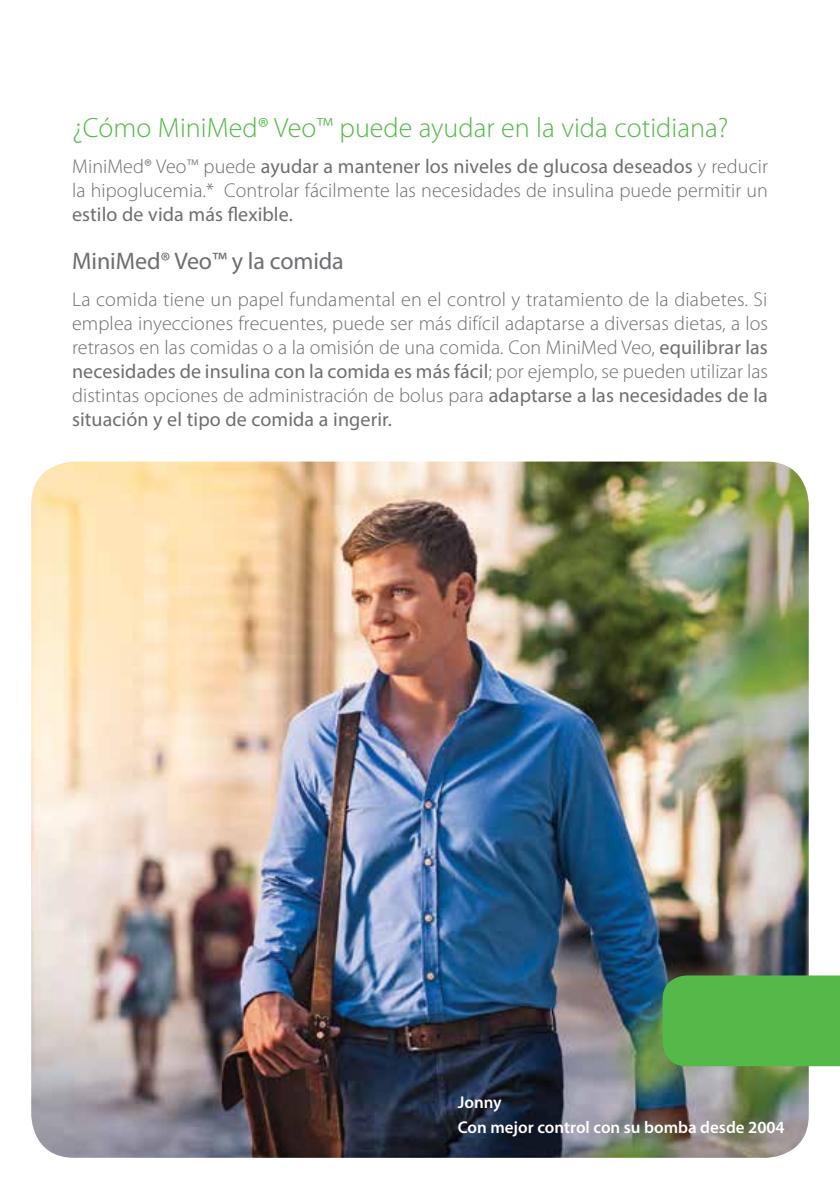
<style>
.page{position:relative;width:840px;height:1191px;background:#fff}
.page>*{position:absolute;margin:0;border:0;box-sizing:border-box;transform-origin:0 0}
.t1{font:300 28px "Myriad Pro";color:#54b948}
.t2{font:24px "Myriad Pro";letter-spacing:-.005em;color:#6d6e71}
.t3{font:300 20px/24px "Myriad Pro";letter-spacing:.005em;color:#6d6e71}
.t4{font:20px "Myriad Pro";letter-spacing:.005em;color:#6d6e71}
.t5{font:600 17px/25px "Myriad Pro";color:#fff}
.s1{font-weight:400}
</style>
<div class="page">
<img style="left:31px;top:461px;width:777px;height:696px">
<div style="left:662px;top:975px;width:177px;height:91px;background:#54b948"></div>
<h1 class="t1" style="left:72px;top:113px;width:657px">¿Cómo MiniMed® Veo™ puede ayudar en la vida cotidiana?</h1>
<p class="t3" style="left:72px;top:155px;width:697px">MiniMed® Veo™ puede <span class="s1">ayudar a mantener los niveles de glucosa deseados</span> y reducir la hipoglucemia.* Controlar fácilmente las necesidades de insulina puede permitir un</p>
<p class="t4" style="left:72px;top:202px;width:222px">estilo de vida más flexible.</p>
<p class="t2" style="left:72px;top:247px;width:273px">MiniMed® Veo™ y la comida</p>
<p class="t3" style="left:72px;top:287px;width:697px;text-align:justify">La comida tiene un papel fundamental en el control y tratamiento de la diabetes. Si emplea inyecciones frecuentes, puede ser más difícil adaptarse a diversas dietas, a los retrasos en las comidas o a la omisión de una comida. Con MiniMed Veo, <span class="s1">equilibrar las necesidades de insulina con la comida es más fácil</span>; por ejemplo, se pueden utilizar las distintas opciones de administración de bolus para <span class="s1">adaptarse a las necesidades de la situación y el tipo de comida a ingerir.</span></p>
<p class="t5" style="left:457px;top:1089px;width:328px">Jonny<br>Con mejor control con su bomba desde 2004</p>
</div>
